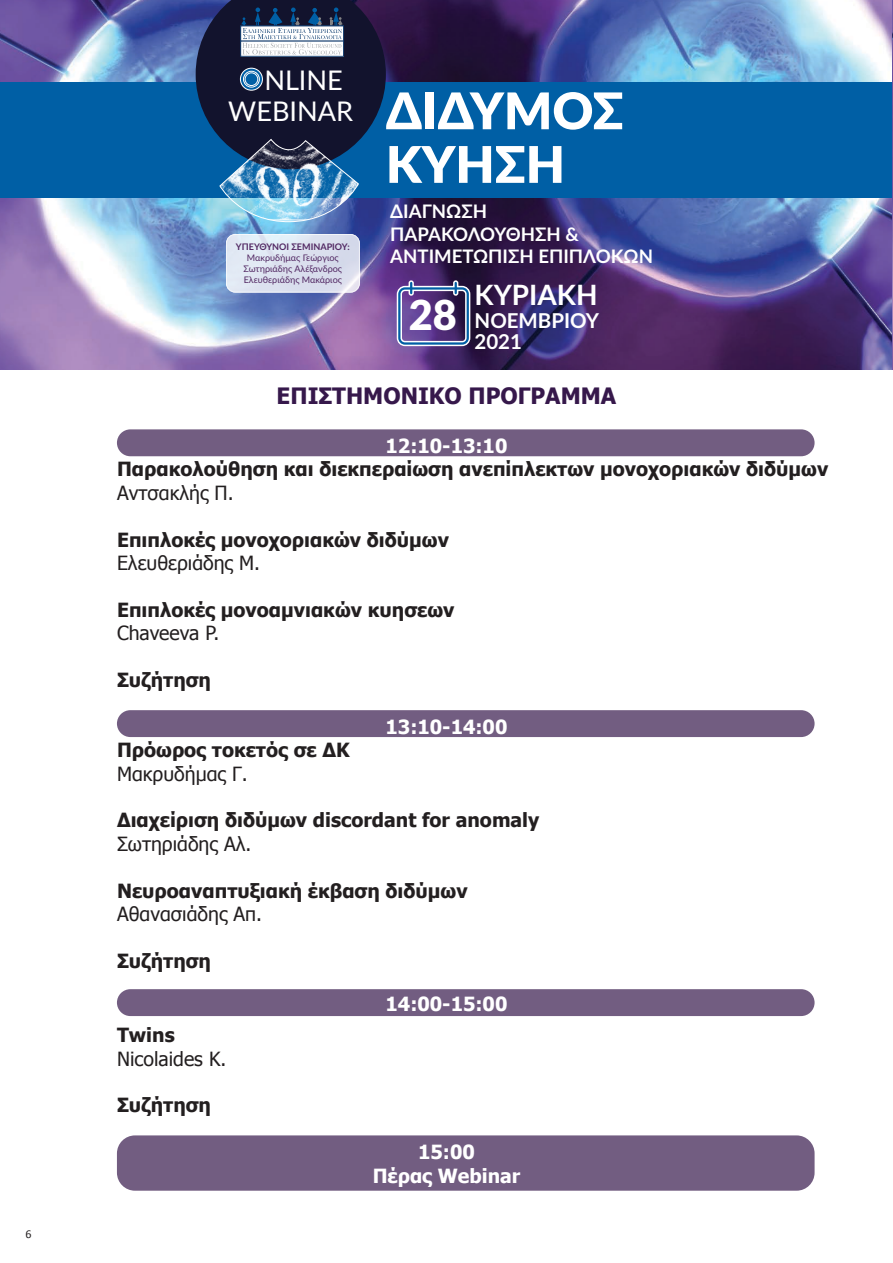
<style>
.page{position:relative;width:893px;height:1263px;background:#fff}
.page>*{position:absolute;margin:0;border:0;box-sizing:border-box;transform-origin:0 0}
.t1{font:900 50.55px/53.6px "Lato";color:#fff}
.t2{font:900 41.4px "Lato";color:#fff}
.t3{font:700 27.9px "Lato";color:#fff}
.t4{font:27.15px/31.3px "Lato";color:#fff}
.t5{font:700 22.5px "Tahoma";color:#36184b}
.t6{font:700 20.4px/20.1px "Lato";color:#fff}
.t7{font:700 19.5px "Tahoma";color:#231f20}
.t8{font:19.5px "Tahoma";color:#231f20}
.t9{font:700 19.5px/23.4px "Tahoma";color:#fff;text-align:center}
.t10{font:700 18.6px/22.4px "Lato";color:#fff}
.t11{font:12px "Calibri";color:#231f20}
.t12{font:9px/10.8px "Lato";color:#512762;text-align:center}
.t13{font:700 9px "Lato";color:#512762}
</style>
<div class="page">
<img style="left:0;top:0;width:892px;height:370px">
<div style="left:0;top:82px;width:893px;height:115px;background:#005fa5"></div>
<svg style="left:396px;top:280px;width:75px;height:67px;background:#605490"></svg>
<svg style="left:196px;top:0;width:190px;height:223px"></svg>
<div style="left:226px;top:234px;width:133px;height:58px;background:linear-gradient(to right,#e2ebf6,#d8daeb);border-radius:9px"></div>
<div style="left:226px;top:234px;width:134px;height:58px;border:1px solid #fff;border-radius:9px"></div>
<div style="left:117px;top:429px;width:698px;height:27px;background:#725d81;border-radius:13px"></div>
<div style="left:117px;top:710px;width:698px;height:27px;background:#725d81;border-radius:13px"></div>
<div style="left:117px;top:989px;width:698px;height:27px;background:#725d81;border-radius:13px"></div>
<div style="left:117px;top:1135px;width:698px;height:56px;background:#725d81;border-radius:18px"></div>
<p class="t11" style="left:26px;top:1226px;width:8px">6</p>
<h3 class="t4" style="left:228px;top:63px;width:127px;text-indent:36px">NLINE<br>WEBINAR</h3>
<p class="t13" style="left:236px;top:240px;width:115px">ΥΠΕΥΘΥΝΟΙ ΣΕΜΙΝΑΡΙΟΥ:</p>
<p class="t12" style="left:244px;top:252px;width:100px">Μακρυδήμας Γεώργιος<br>Σωτηριάδης Αλέξανδρος<br>Ελευθεριάδης Μακάριος</p>
<h1 class="t1" style="left:386px;top:82px;width:239px">ΔΙΔΥΜΟΣ<br>ΚΥΗΣΗ</h1>
<p class="t10" style="left:390px;top:200px;width:264px">ΔΙΑΓΝΩΣΗ<br>ΠΑΡΑΚΟΛΟΥΘΗΣΗ &amp;<br>ΑΝΤΙΜΕΤΩΠΙΣΗ ΕΠΙΠΛΟΚΩΝ</p>
<h2 class="t2" style="left:409px;top:284px;width:49px">28</h2>
<h3 class="t3" style="left:475px;top:274px;width:124px">ΚΥΡΙΑΚΗ</h3>
<p class="t6" style="left:475px;top:310px;width:126px">ΝΟΕΜΒΡΙΟΥ<br>2021</p>
<p class="t5" style="left:277px;top:380px;width:341px">ΕΠΙΣΤΗΜΟΝΙΚΌ ΠΡΌΓΡΑΜΜΑ</p>
<p class="t9" style="left:386px;top:433px;width:123px">12:10-13:10</p>
<p class="t7" style="left:117px;top:455px;width:713px">Παρακολούθηση και διεκπεραίωση ανεπίπλεκτων μονοχοριακών διδύμων</p>
<p class="t8" style="left:117px;top:480px;width:118px">Αντσακλής Π.</p>
<p class="t7" style="left:117px;top:526px;width:333px">Επιπλοκές μονοχοριακών διδύμων</p>
<p class="t8" style="left:117px;top:550px;width:145px">Ελευθεριάδης Μ.</p>
<p class="t7" style="left:117px;top:596px;width:339px">Επιπλοκές μονοαμνιακών κυησεων</p>
<p class="t8" style="left:117px;top:620px;width:104px">Chaveeva P.</p>
<p class="t7" style="left:117px;top:666px;width:96px">Συζήτηση</p>
<p class="t9" style="left:386px;top:714px;width:123px">13:10-14:00</p>
<p class="t7" style="left:117px;top:736px;width:234px">Πρόωρος τοκετός σε ΔΚ</p>
<p class="t8" style="left:117px;top:760px;width:132px">Μακρυδήμας Γ.</p>
<p class="t7" style="left:117px;top:806px;width:424px">Διαχείριση διδύμων discordant for anomaly</p>
<p class="t8" style="left:117px;top:831px;width:136px">Σωτηριάδης Αλ.</p>
<p class="t7" style="left:117px;top:877px;width:352px">Νευροαναπτυξιακή έκβαση διδύμων</p>
<p class="t8" style="left:117px;top:901px;width:147px">Αθανασιάδης Απ.</p>
<p class="t7" style="left:117px;top:947px;width:96px">Συζήτηση</p>
<p class="t9" style="left:386px;top:991px;width:123px">14:00-15:00</p>
<p class="t7" style="left:117px;top:1021px;width:59px">Twins</p>
<p class="t8" style="left:117px;top:1045px;width:111px">Nicolaides K.</p>
<p class="t7" style="left:117px;top:1091px;width:96px">Συζήτηση</p>
<p class="t9" style="left:373px;top:1139px;width:149px">15:00<br>Πέρας Webinar</p>
</div>
